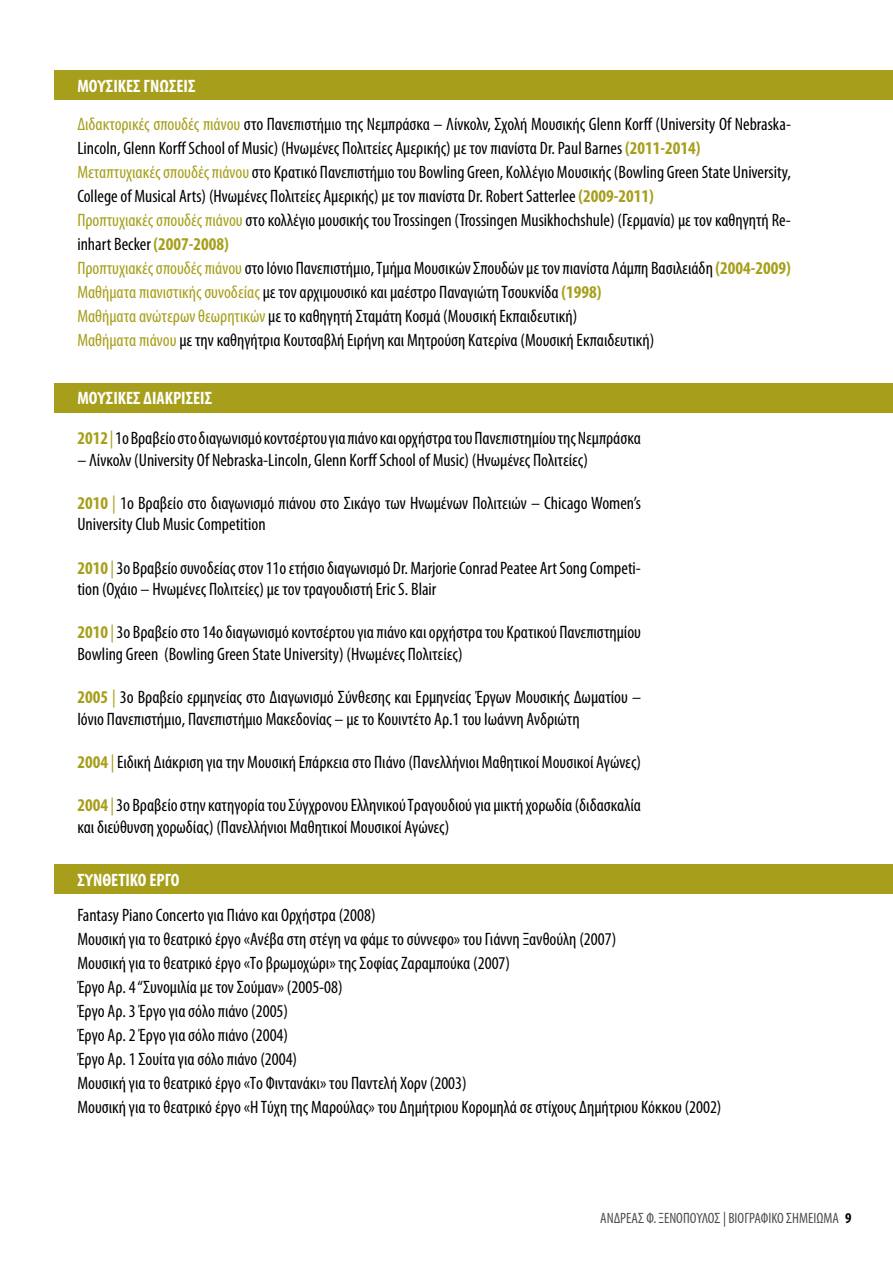
<style>
.page{position:relative;width:893px;height:1263px;background:#fff}
.page>*{position:absolute;margin:0;border:0;box-sizing:border-box;transform-origin:0 0}
.t1{font:condensed 18px/24px "Myriad Pro";color:#000}
.t2{font:700 condensed 18px "Myriad Pro";color:#fff}
.t3{font:condensed 15px "Myriad Pro";color:#000}
.s1{color:#a79f1b}
.s2{font-weight:700;color:#a79f1b}
.s3{font-weight:700}
</style>
<div class="page">
<div style="left:54px;top:70px;width:839px;height:30px;background:#a79f1b"></div>
<div style="left:54px;top:383px;width:839px;height:29px;background:#a79f1b"></div>
<div style="left:54px;top:864px;width:839px;height:30px;background:#a79f1b"></div>
<p class="t2" style="left:77px;top:74px;width:120px">ΜΟΥΣΙΚΕΣ ΓΝΩΣΕΙΣ</p>
<p class="t1" style="left:77px;top:112px;width:715px"><span class="s1">Διδακτορικές σπουδές πιάνου</span> στο Πανεπιστήμιο της Νεμπράσκα – Λίνκολν, Σχολή Μουσικής Glenn Korff (University Of Nebraska-Lincoln, Glenn Korff School of Music) (Ηνωμένες Πολιτείες Αμερικής) με τον πιανίστα Dr. Paul Barnes <span class="s2">(2011-2014)<br></span><span class="s1">Μεταπτυχιακές σπουδές πιάνου</span> στο Κρατικό Πανεπιστήμιο του Bowling Green, Κολλέγιο Μουσικής (Bowling Green State University, College of Musical Arts) (Ηνωμένες Πολιτείες Αμερικής) με τον πιανίστα Dr. Robert Satterlee <span class="s2">(2009-2011)<br></span><span class="s1">Προπτυχιακές σπουδές πιάνου</span> στο κολλέγιο μουσικής του Trossingen (Trossingen Musikhochshule) (Γερμανία) με τον καθηγητή Re&shy;inhart Becker <span class="s2">(2007-2008)<br></span><span class="s1">Προπτυχιακές σπουδές πιάνου</span> στο Ιόνιο Πανεπιστήμιο, Τμήμα Μουσικών Σπουδών με τον πιανίστα Λάμπη Βασιλειάδη <span class="s2">(2004-2009)<br></span><span class="s1">Μαθήματα πιανιστικής συνοδείας</span> με τον αρχιμουσικό και μαέστρο Παναγιώτη Τσουκνίδα <span class="s2">(1998)<br></span><span class="s1">Μαθήματα ανώτερων θεωρητικών</span> με το καθηγητή Σταμάτη Κοσμά (Μουσική Εκπαιδευτική)<br><span class="s1">Μαθήματα πιάνου</span> με την καθηγήτρια Κουτσαβλή Ειρήνη και Μητρούση Κατερίνα (Μουσική Εκπαιδευτική)</p>
<p class="t2" style="left:77px;top:387px;width:136px">ΜΟΥΣΙΚΕΣ ΔΙΑΚΡΙΣΕΙΣ</p>
<p class="t1" style="left:77px;top:426px;width:565px"><span class="s2">2012</span> <span class="s1">|</span> 1ο Βραβείο στο διαγωνισμό κοντσέρτου για πιάνο και ορχήστρα του Πανεπιστημίου της Νεμπράσκα</p>
<p class="t1" style="left:77px;top:447px;width:512px">– Λίνκολν (University Of Nebraska-Lincoln, Glenn Korff School of Music) (Ηνωμένες Πολιτείες)</p>
<p class="t1" style="left:77px;top:492px;width:565px;line-height:21.6px"><span class="s2">2010</span> <span class="s1">|</span> 1ο Βραβείο στο διαγωνισμό πιάνου στο Σικάγο των Ηνωμένων Πολιτειών – Chicago Women’s<br>University Club Music Competition</p>
<p class="t1" style="left:77px;top:557px;width:565px;line-height:21.6px"><span class="s2">2010</span> <span class="s1">|</span> 3ο Βραβείο συνοδείας στον 11ο ετήσιο διαγωνισμό Dr. Marjorie Conrad Peatee Art Song Competi&shy;tion (Οχάιο – Ηνωμένες Πολιτείες) με τον τραγουδιστή Eric S. Blair</p>
<p class="t1" style="left:77px;top:621px;width:565px;line-height:21.6px"><span class="s2">2010</span> <span class="s1">|</span> 3ο Βραβείο στο 14ο διαγωνισμό κοντσέρτου για πιάνο και ορχήστρα του Κρατικού Πανεπιστημίου<br>Bowling Green (Bowling Green State University) (Ηνωμένες Πολιτείες)</p>
<p class="t1" style="left:77px;top:686px;width:565px;line-height:21.6px"><span class="s2">2005</span> <span class="s1">|</span> 3ο Βραβείο ερμηνείας στο Διαγωνισμό Σύνθεσης και Ερμηνείας Έργων Μουσικής Δωματίου –<br>Ιόνιο Πανεπιστήμιο, Πανεπιστήμιο Μακεδονίας – με το Κουιντέτο Αρ.1 του Ιωάννη Ανδριώτη</p>
<p class="t1" style="left:77px;top:750px;width:565px"><span class="s2">2004</span> <span class="s1">|</span> Ειδική Διάκριση για την Μουσική Επάρκεια στο Πιάνο (Πανελλήνιοι Μαθητικοί Μουσικοί Αγώνες)</p>
<p class="t1" style="left:77px;top:794px;width:565px;line-height:21.6px"><span class="s2">2004</span> <span class="s1">|</span> 3ο Βραβείο στην κατηγορία του Σύγχρονου Ελληνικού Τραγουδιού για μικτή χορωδία (διδασκαλία και διεύθυνση χορωδίας) (Πανελλήνιοι Μαθητικοί Μουσικοί Αγώνες)</p>
<p class="t2" style="left:77px;top:869px;width:104px">ΣΥΝΘΕΤΙΚΟ ΕΡΓΟ</p>
<p class="t1" style="left:77px;top:903px;width:646px">Fantasy Piano Concerto για Πιάνο και Ορχήστρα (2008)<br>Μουσική για το θεατρικό έργο «Ανέβα στη στέγη να φάμε το σύννεφο» του Γιάννη Ξανθούλη (2007)<br>Μουσική για το θεατρικό έργο «Το βρωμοχώρι» της Σοφίας Ζαραμπούκα (2007)<br>Έργο Αρ. 4 “Συνομιλία με τον Σούμαν» (2005-08)<br>Έργο Αρ. 3 Έργο για σόλο πιάνο (2005)<br>Έργο Αρ. 2 Έργο για σόλο πιάνο (2004)<br>Έργο Αρ. 1 Σουίτα για σόλο πιάνο (2004)<br>Μουσική για το θεατρικό έργο «Το Φιντανάκι» του Παντελή Χορν (2003)<br>Μουσική για το θεατρικό έργο «Η Τύχη της Μαρούλας» του Δημήτριου Κορομηλά σε στίχους Δημήτριου Κόκκου (2002)</p>
<p class="t3" style="left:600px;top:1209px;width:253px">ΑΝΔΡΕΑΣ Φ. ΞΕΝΟΠΟΥΛΟΣ | ΒΙΟΓΡΑΦΙΚΟ ΣΗΜΕΙΩΜΑ <span class="s3">9</span></p>
</div>
